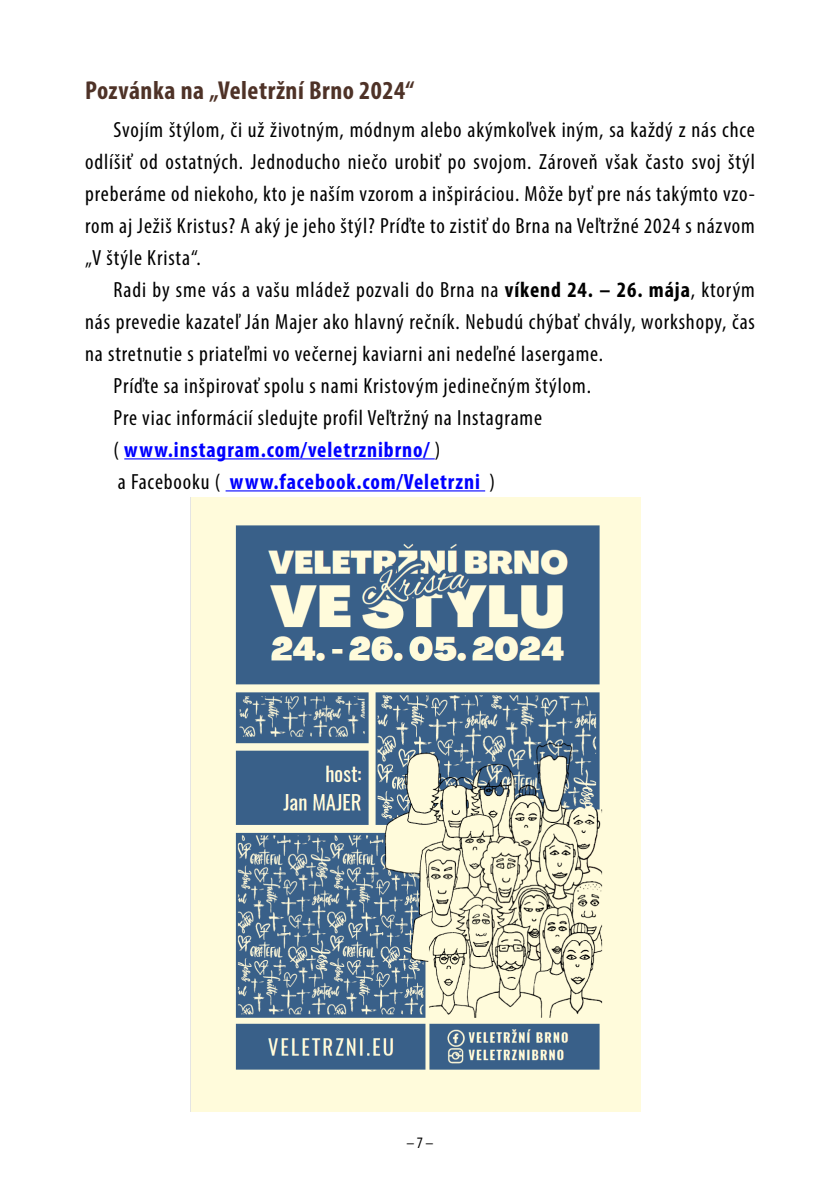
<style>
.page{position:relative;width:840px;height:1191px;background:#fff}
.page>*{position:absolute;margin:0;border:0;box-sizing:border-box;transform-origin:0 0}
.t1{font:700 condensed 26px "Myriad Pro";letter-spacing:.02em;color:#4e3227}
.t2{font:condensed 22px/32px "Myriad Pro";letter-spacing:.04em;color:#000;text-align:justify}
.t3{font:700 condensed 22px "Myriad Pro";letter-spacing:.04em;color:#00f}
.t4{font:condensed 16px "Myriad Pro";color:#000}
.s1{font-weight:700}
.s2{font-weight:400;color:#000}
</style>
<div class="page">
<hr style="left:124px;top:458px;width:310px;height:1px;background:#00f">
<hr style="left:225px;top:490px;width:260px;height:1px;background:#00f">
<img style="left:190px;top:497px;width:450px;height:614px">
<p class="t1" style="left:85px;top:74px;width:330px">Pozvánka na „Veletržní Brno 2024“</p>
<p class="t2" style="left:85px;top:113px;width:671px;text-indent:28px">Svojím štýlom, či už životným, módnym alebo akýmkoľvek iným, sa každý z nás chce odlíšiť od ostatných. Jednoducho niečo urobiť po svojom. Zároveň však často svoj štýl preberáme od niekoho, kto je naším vzorom a inšpiráciou. Môže byť pre nás takýmto vzo&shy;rom aj Ježiš Kristus? A aký je jeho štýl? Príďte to zistiť do Brna na Veľtržné 2024 s názvom „V štýle Krista“.</p>
<p class="t2" style="left:113px;top:273px;width:642px">Radi by sme vás a vašu mládež pozvali do Brna na <span class="s1">víkend 24. – 26. mája</span>, ktorým</p>
<p class="t2" style="left:85px;top:305px;width:671px">nás prevedie kazateľ Ján Majer ako hlavný rečník. Nebudú chýbať chvály, workshopy, čas</p>
<p class="t2" style="left:85px;top:337px;width:519px">na stretnutie s priateľmi vo večernej kaviarni ani nedeľné lasergame.</p>
<p class="t2" style="left:113px;top:369px;width:478px">Príďte sa inšpirovať spolu s nami Kristovým jedinečným štýlom.</p>
<p class="t2" style="left:113px;top:401px;width:430px">Pre viac informácií sledujte profil Veľtržný na Instagrame</p>
<p class="t3" style="left:113px;top:436px;width:328px"><span class="s2">(</span> www.instagram.com/veletrznibrno/ <span class="s2">)</span></p>
<p class="t3" style="left:118px;top:468px;width:378px"><span class="s2">a Facebooku (</span> www.facebook.com/Veletrzni <span class="s2">)</span></p>
<p class="t4" style="left:406px;top:1133px;width:29px">– 7 –</p>
</div>
